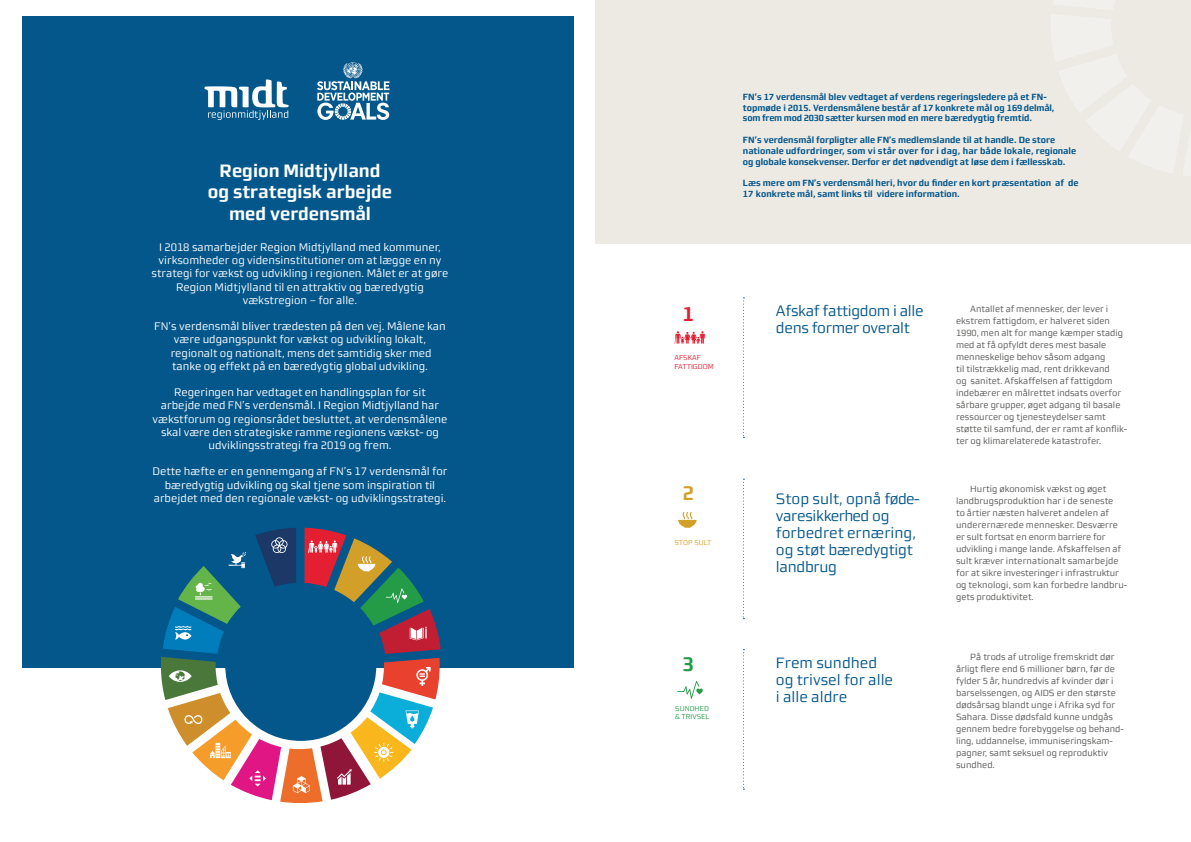
<style>
.page{position:relative;width:1191px;height:842px;background:#fff}
.page>*{position:absolute;margin:0;border:0;box-sizing:border-box;transform-origin:0 0}
.t1{font:700 20px "midtsans";color:#d2a029}
.t2{font:700 20px "midtsans";color:#239b47}
.t3{font:700 20px "midtsans";color:#e51f32}
.t4{font:700 18px/21.6px "midtsans";color:#fff;text-align:center}
.t5{font:15px/17px "midtsans";letter-spacing:-.02em;color:#04578b}
.t6{font:15px/17px "midtsans";color:#04578b}
.t7{font:11px/13.2px "midtsans";color:#fff;text-align:center}
.t8{font:9px/12px "midtsans";color:#575756}
.t9{font:700 9px/10.8px "midtsans";color:#04578b}
.t10{font:7px/8.4px "midtsans";color:#e51f32}
.t11{font:7px/8.4px "midtsans";color:#239b47}
.t12{font:7px "midtsans";color:#d2a029}
</style>
<div class="page">
<div style="left:595px;top:0;width:596px;height:244px;background:#edeae4"></div>
<div style="left:22px;top:16px;width:551px;height:652px;background:#04578b"></div>
<svg style="left:674px;top:331px;width:31px;height:13px"></svg>
<svg style="left:743px;top:297px;width:1px;height:141px"></svg>
<svg style="left:743px;top:479px;width:1px;height:140px"></svg>
<svg style="left:743px;top:649px;width:1px;height:141px"></svg>
<svg style="left:678px;top:512px;width:18px;height:16px"></svg>
<svg style="left:677px;top:681px;width:26px;height:18px"></svg>
<svg style="left:161px;top:528px;width:280px;height:275px"></svg>
<div style="left:225px;top:590px;width:151px;height:151px;background:#04578b;border-radius:50%"></div>
<svg style="left:317px;top:62px;width:72px;height:58px"></svg>
<svg style="left:204px;top:79px;width:85px;height:41px"></svg>
<h2 class="t4" style="left:208px;top:159px;width:186px">Region Midtjylland og strategisk arbejde med verdensmål</h2>
<p class="t7" style="left:152px;top:241px;width:298px">I 2018 samarbejder Region Midtjylland med kommuner, virksomheder og vidensinstitutioner om at lægge en ny strategi for vækst og udvikling i regionen. Målet er at gøre Region Midtjylland til en attraktiv og bæredygtig vækstregion – for alle.</p>
<p class="t7" style="left:154px;top:320px;width:293px">FN’s verdensmål bliver trædesten på den vej. Målene kan være udgangspunkt for vækst og udvikling lokalt, regionalt og nationalt, mens det samtidig sker med tanke og effekt på en bæredygtig global udvikling.</p>
<p class="t7" style="left:152px;top:386px;width:296px">Regeringen har vedtaget en handlingsplan for sit<br>arbejde med FN’s verdensmål. I Region Midtjylland har vækstforum og regionsrådet besluttet, at verdensmålene skal være den strategiske ramme regionens vækst- og udviklingsstrategi fra 2019 og frem.</p>
<p class="t7" style="left:152px;top:465px;width:296px">Dette hæfte er en gennemgang af FN’s 17 verdensmål for bæredygtig udvikling og skal tjene som inspiration til arbejdet med den regionale vækst- og udviklingsstrategi.</p>
<p class="t9" style="left:743px;top:91px;width:313px">FN’s 17 verdensmål blev vedtaget af verdens regeringsledere på et FN&shy;topmøde i 2015. Verdensmålene består af 17 konkrete mål og 169 delmål, som frem mod 2030 sætter kursen mod en mere bæredygtig fremtid.</p>
<p class="t9" style="left:743px;top:134px;width:335px">FN’s verdensmål forpligter alle FN’s medlemslande til at handle. De store nationale udfordringer, som vi står over for i dag, har både lokale, regionale og globale konsekvenser. Derfor er det nødvendigt at løse dem i fællesskab.</p>
<p class="t9" style="left:743px;top:178px;width:337px">Læs mere om FN’s verdensmål heri, hvor du finder en kort præsentation af de<br>17 konkrete mål, samt links til videre information.</p>
<h1 class="t3" style="left:682px;top:303px;width:13px">1</h1>
<p class="t10" style="left:674px;top:353px;width:41px">AFSKAF<br>FATTIGDOM</p>
<h1 class="t1" style="left:682px;top:482px;width:13px">2</h1>
<p class="t12" style="left:674px;top:539px;width:39px">STOP SULT</p>
<h1 class="t2" style="left:682px;top:652px;width:13px">3</h1>
<p class="t11" style="left:675px;top:704px;width:36px">SUNDHED &amp; TRIVSEL</p>
<h3 class="t5" style="left:776px;top:302px;width:149px">Afskaf fattigdom i alle dens former overalt</h3>
<h3 class="t5" style="left:776px;top:490px;width:145px">Stop sult, opnå føde&shy;varesikkerhed og forbedret ernæring, og støt bæredygtigt landbrug</h3>
<p class="t8" style="left:956px;top:303px;width:173px;text-indent:14px">Antallet af mennesker, der lever i ekstrem fattigdom, er halveret siden 1990, men alt for mange kæmper stadig med at få opfyldt deres mest basale menneskelige behov såsom adgang<br>til tilstrækkelig mad, rent drikkevand<br>og sanitet. Afskaffelsen af fattigdom indebærer en målrettet indsats overfor sårbare grupper, øget adgang til basale ressourcer og tjenesteydelser samt støtte til samfund, der er ramt af konflik&shy;ter og klimarelaterede katastrofer.</p>
<p class="t8" style="left:956px;top:483px;width:172px;text-indent:14px">Hurtig økonomisk vækst og øget landbrugsproduktion har i de seneste<br>to årtier næsten halveret andelen af underernærede mennesker. Desværre er sult fortsat en enorm barriere for udvikling i mange lande. Afskaffelsen af sult kræver internationalt samarbejde for at sikre investeringer i infrastruktur og teknologi, som kan forbedre landbru&shy;gets produktivitet.</p>
<h3 class="t6" style="left:776px;top:654px;width:119px">Frem sundhed og trivsel for alle i alle aldre</h3>
<p class="t8" style="left:956px;top:651px;width:169px;text-indent:14px">På trods af utrolige fremskridt dør årligt flere end 6 millioner børn, før de fylder 5 år, hundredvis af kvinder dør i barselssengen, og AIDS er den største dødsårsag blandt unge i Afrika syd for Sahara. Disse dødsfald kunne undgås gennem bedre forebyggelse og behand&shy;ling, uddannelse, immuniseringskam&shy;pagner, samt seksuel og reproduktiv sundhed.</p>
</div>
